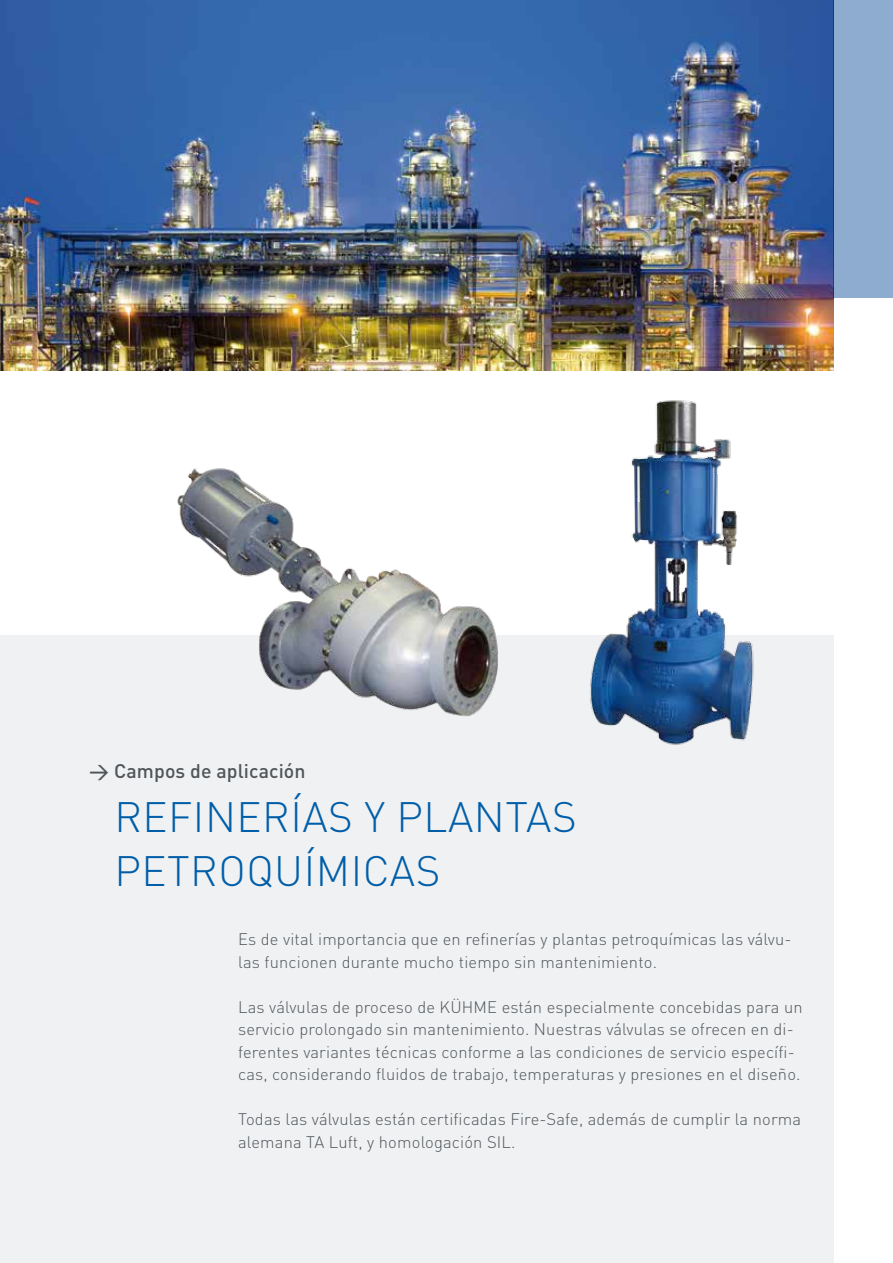
<style>
.page{position:relative;width:893px;height:1263px;background:#fff}
.page>*{position:absolute;margin:0;border:0;box-sizing:border-box;transform-origin:0 0}
.t1{font:300 42px/54px "DIN Pro";letter-spacing:.015em;color:#005ea8}
.t2{font:500 19.5px "DIN Pro";letter-spacing:.005em;color:#4f5559}
.t3{font:300 16.5px/22.5px "DIN Pro";letter-spacing:.01em;color:#4f5559}
.s1{font-family:"DIN"}
</style>
<div class="page">
<div style="left:0;top:636px;width:833px;height:627px;background:#f0f1f3"></div>
<div style="left:833px;top:0;width:60px;height:298px;background:#8daccf"></div>
<img style="left:583px;top:400px;width:179px;height:345px">
<img style="left:162px;top:468px;width:350px;height:249px">
<img style="left:0;top:0;width:833px;height:370px">
<p class="t2" style="left:89px;top:757px;width:218px"><span class="s1">&gt;</span> Campos de aplicación</p>
<h1 class="t1" style="left:114px;top:788px;width:464px">Refi nerías y plantas petroquími cas</h1>
<p class="t3" style="left:238px;top:927px;width:555px">Es de vital importancia que en refinerías y plantas petroquímicas las válvu&shy;las funcionen durante mucho tiempo sin mantenimiento.</p>
<p class="t3" style="left:238px;top:995px;width:566px">Las válvulas de proceso de KÜHME están especialmente concebidas para un servicio prolongado sin mantenimiento. N uestras válvulas se ofrecen en di&shy;ferentes variantes técnicas conforme a las condiciones de servicio específi&shy;cas, considerando fluidos de trabajo, temperaturas y presiones en el diseño.</p>
<p class="t3" style="left:238px;top:1107px;width:565px">Todas las válvulas están certificadas Fire-Safe, además de cumplir la norma alemana TA Luft, y homologación SIL.</p>
</div>
